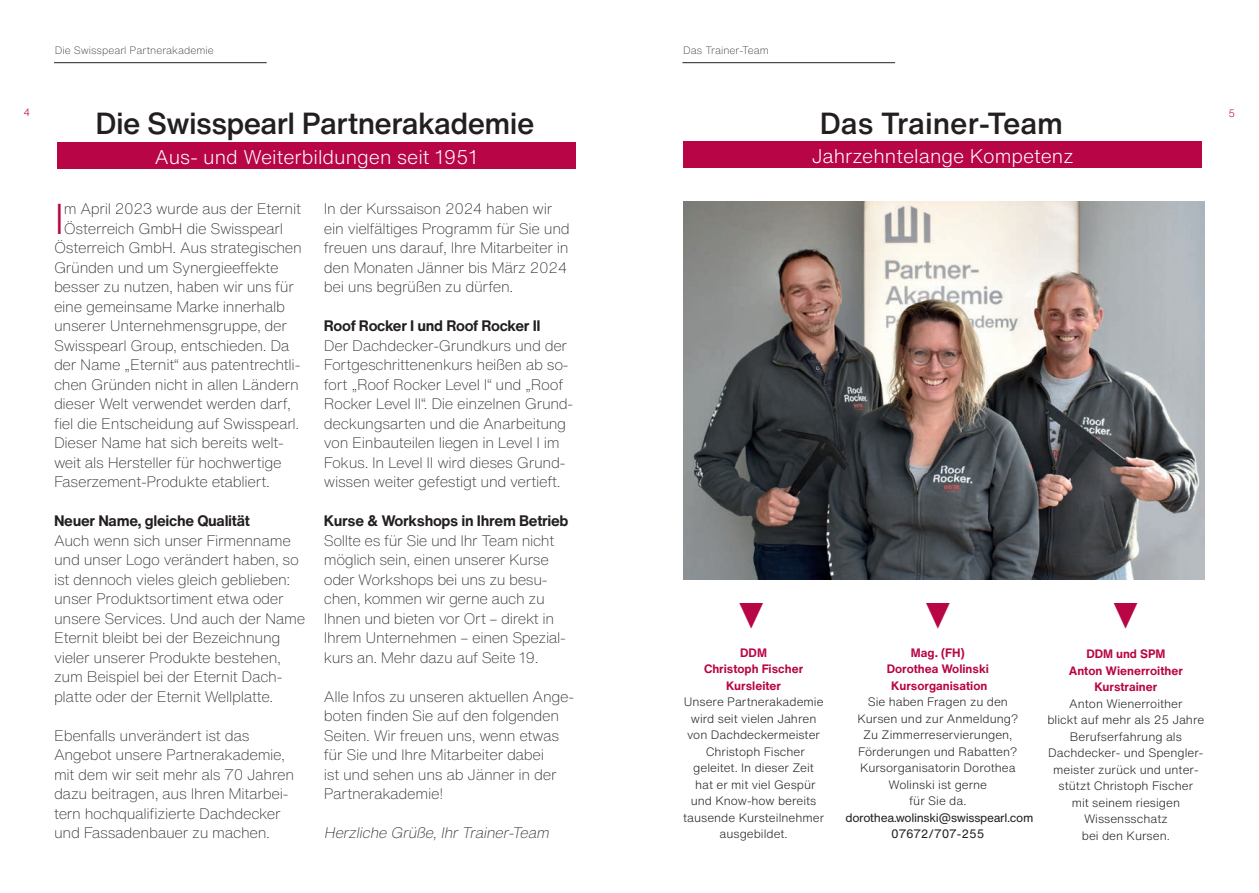
<style>
.page{position:relative;width:1259px;height:893px;background:#fff}
.page>*{position:absolute;margin:0;border:0;box-sizing:border-box;transform-origin:0 0}
.t1{font:300 42.45px "Helvetica Now Text";color:#b80546}
.t2{font:500 30px "Helvetica Now Text";letter-spacing:-.02em;color:#231f20}
.t3{font:500 30px "Helvetica Now Text";color:#231f20}
.t4{font:300 19.5px "Helvetica Now Text";color:#fff}
.t5{font:200 15px/19.5px "Helvetica Now Text";letter-spacing:-.02em;color:#231f20}
.t6{font:700 15px "Helvetica Now Text";letter-spacing:-.02em;color:#231f20}
.t7{font:italic 200 15px "Helvetica Now Text";color:#231f20}
.t8{font:300 12px/16.5px "Helvetica Now Text";color:#231f20;text-align:center}
.t9{font:700 12px/16.5px "Helvetica Now Text";color:#b80546;text-align:center}
.t10{font:12px/16.5px "Helvetica Now Text";letter-spacing:-.025em;color:#231f20;text-align:center}
.t11{font:200 10.5px "Helvetica Now Text";color:#231f20}
.t12{font:300 10.5px "Helvetica Now Text";color:#b80546}
</style>
<div class="page">
<hr style="left:54px;top:62px;width:213px;height:1px;background:#231f20">
<div style="left:57px;top:142px;width:518px;height:27px;background:#b80546"></div>
<div style="left:683px;top:141px;width:519px;height:27px;background:#b80546"></div>
<hr style="left:682px;top:62px;width:213px;height:1px;background:#231f20">
<img style="left:683px;top:201px;width:522px;height:378px">
<p class="t11" style="left:55px;top:43px;width:160px">Die Swisspearl Partnerakademie</p>
<p class="t11" style="left:683px;top:43px;width:87px">Das Trainer-Team</p>
<p class="t12" style="left:24px;top:105px;width:8px">4</p>
<p class="t12" style="left:1228px;top:106px;width:8px">5</p>
<h2 class="t3" style="left:819px;top:103px;width:245px">Das Trainer-Team</h2>
<h2 class="t2" style="left:95px;top:103px;width:440px">Die Swisspearl Partnerakademie</h2>
<h3 class="t4" style="left:155px;top:144px;width:324px">Aus- und Weiterbildungen seit 1951</h3>
<h1 class="t1" style="left:54px;top:190px;width:12px">I</h1>
<p class="t5" style="left:64px;top:199px;width:239px">m April 2023 wurde aus der Eternit</p>
<p class="t5" style="left:64px;top:218px;width:221px">Österreich GmbH die Swisspearl</p>
<p class="t5" style="left:54px;top:238px;width:249px">Österreich GmbH. Aus strategischen</p>
<p class="t5" style="left:54px;top:257px;width:226px">Gründen und um Synergieeffekte</p>
<p class="t5" style="left:54px;top:277px;width:241px">besser zu nutzen, haben wir uns für</p>
<p class="t5" style="left:54px;top:296px;width:233px">eine gemeinsame Marke innerhalb</p>
<p class="t5" style="left:54px;top:316px;width:234px">unserer Unternehmensgruppe, der</p>
<p class="t5" style="left:54px;top:335px;width:237px">Swisspearl Group, entschieden. Da</p>
<p class="t5" style="left:54px;top:355px;width:248px">der Name „Eternit“ aus patentrechtli-</p>
<p class="t5" style="left:54px;top:374px;width:246px">chen Gründen nicht in allen Ländern</p>
<p class="t5" style="left:54px;top:394px;width:238px">dieser Welt verwendet werden darf,</p>
<p class="t5" style="left:54px;top:413px;width:247px">fiel die Entscheidung auf Swisspearl.</p>
<p class="t5" style="left:54px;top:433px;width:231px">Dieser Name hat sich bereits welt-</p>
<p class="t5" style="left:54px;top:452px;width:229px">weit als Hersteller für hochwertige</p>
<p class="t5" style="left:54px;top:472px;width:217px">Faserzement-Produkte etabliert.</p>
<p class="t6" style="left:54px;top:511px;width:197px">Neuer Name, gleiche Qualität</p>
<p class="t5" style="left:54px;top:530px;width:253px">Auch wenn sich unser Firmenname und unser Logo verändert haben, so ist dennoch vieles gleich geblieben: unser Produktsortiment etwa oder unsere Services. Und auch der Name Eternit bleibt bei der Bezeichnung vieler unserer Produkte bestehen, zum Beispiel bei der Eternit Dach&shy;platte oder der Eternit Wellplatte.</p>
<p class="t5" style="left:54px;top:725px;width:242px">Ebenfalls unverändert ist das Angebot unsere Partnerakademie, mit dem wir seit mehr als 70 Jahren dazu beitragen, aus Ihren Mitarbei&shy;tern hochqualifizierte Dachdecker und Fassadenbauer zu machen.</p>
<p class="t5" style="left:324px;top:199px;width:247px">In der Kurssaison 2024 haben wir ein vielfältiges Programm für Sie und freuen uns darauf, Ihre Mitarbeiter in den Monaten Jänner bis März 2024 bei uns begrüßen zu dürfen.</p>
<p class="t6" style="left:324px;top:316px;width:218px">Roof Rocker I und Roof Rocker II</p>
<p class="t5" style="left:324px;top:335px;width:251px">Der Dachdecker-Grundkurs und der Fortgeschrittenenkurs heißen ab so&shy;fort „Roof Rocker Level I“ und „Roof Rocker Level II“. Die einzelnen Grund&shy;deckungsarten und die Anarbeitung von Einbauteilen liegen in Level I im Fokus. In Level II wird dieses Grund&shy;wissen weiter gefestigt und vertieft.</p>
<p class="t6" style="left:324px;top:511px;width:246px">Kurse &amp; Workshops in Ihrem Betrieb</p>
<p class="t5" style="left:324px;top:530px;width:243px">Sollte es für Sie und Ihr Team nicht möglich sein, einen unserer Kurse oder Workshops bei uns zu besu&shy;chen, kommen wir gerne auch zu<br>Ihnen und bieten vor Ort – direkt in<br>Ihrem Unternehmen – einen Spezial&shy;kurs an. Mehr dazu auf Seite 19.</p>
<p class="t5" style="left:324px;top:686px;width:252px">Alle Infos zu unseren aktuellen Ange&shy;boten finden Sie auf den folgenden<br>Seiten. Wir freuen uns, wenn etwas für Sie und Ihre Mitarbeiter dabei<br>ist und sehen uns ab Jänner in der<br>Partnerakademie!</p>
<p class="t7" style="left:324px;top:822px;width:230px">Herzliche Grüße,IhrTrainer-Team</p>
<h3 class="t4" style="left:811px;top:143px;width:263px">Jahrzehntelange Kompetenz</h3>
<p class="t9" style="left:704px;top:644px;width:101px">DDM<br>Christoph Fischer<br>Kursleiter</p>
<p class="t8" style="left:683px;top:694px;width:143px">Unsere Partnerakademie wird seit vielen Jahren von Dachdeckermeister<br>Christoph Fischer geleitet. In dieser Zeit hat er mit viel Gespür und Know-how bereits tausende Kursteilnehmer ausgebildet.</p>
<p class="t9" style="left:886px;top:644px;width:104px">Mag. (FH)<br>Dorothea Wolinski<br>Kursorganisation</p>
<p class="t8" style="left:857px;top:694px;width:162px">Sie haben Fragen zu den<br>Kursen und zur Anmeldung?<br>Zu Zimmerreservierungen,<br>Förderungen und Rabatten?<br>Kursorganisatorin Dorothea<br>Wolinski ist gerne<br>für Sie da.</p>
<p class="t10" style="left:845px;top:809px;width:189px">dorothea.wolinski@swisspearl.com<br>07672/707-255</p>
<p class="t9" style="left:1068px;top:646px;width:116px">DDM und SPM<br>Anton Wienerroither<br>Kurstrainer</p>
<p class="t8" style="left:1047px;top:695px;width:158px">Anton Wienerroither<br>blickt auf mehr als 25 Jahre<br>Berufserfahrung als<br>Dachdecker- und Spengler&shy;meister zurück und unter&shy;stützt Christoph Fischer<br>mit seinem riesigen<br>Wissensschatz<br>bei den Kursen.</p>
</div>
